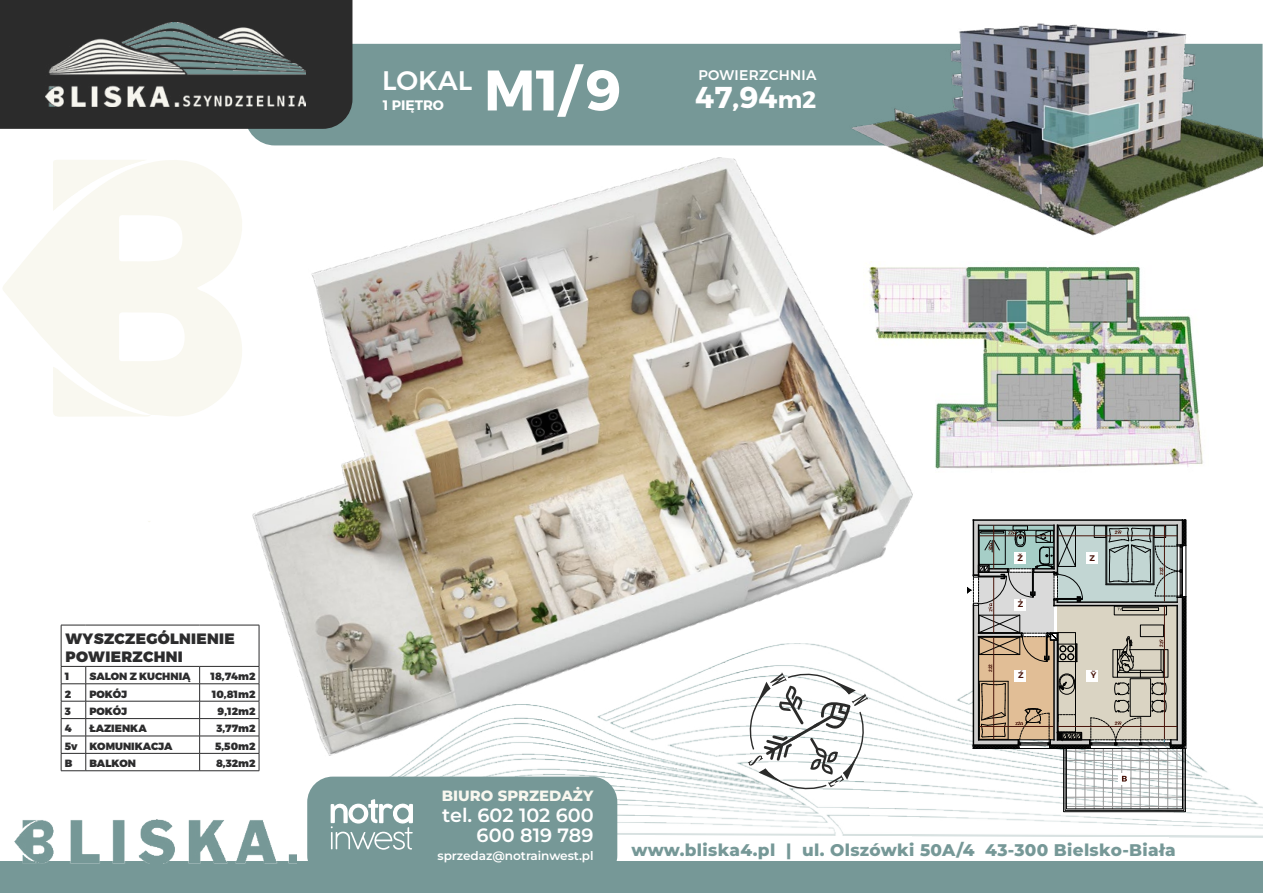
<style>
.page{position:relative;width:1263px;height:893px;background:#fff}
.page>*{position:absolute;margin:0;border:0;box-sizing:border-box;transform-origin:0 0}
.t1{font:700 57px "Montserrat";color:#fff}
.t2{font:700 30.15px "Montserrat";color:#fff}
.t3{font:500 26.85px "Montserrat";color:#fff}
.t4{font:600 19.2px/19.8px "Montserrat";color:#fff;text-align:right}
.t5{font:800 16.8px "Montserrat";letter-spacing:.02em;color:#769897}
.t6{font:900 15px/18px "Montserrat";letter-spacing:.02em;color:#2c2c2d}
.t7{font:800 14.85px "Montserrat";color:#f8f7ef}
.t8{font:500 13.95px "Montserrat";letter-spacing:.02em;color:#fff}
.t9{font:700 13.65px "Montserrat";color:#fff}
.t10{font:600 12.15px "Montserrat";letter-spacing:-.005em;color:#fff}
.t11{font:900 10.5px "Montserrat";color:#2c2c2d}
.t12{font:700 8.25px "Montserrat";color:#49150b}
.t13{font:700 4.05px "Montserrat";letter-spacing:-.055em;color:#49150b}
.s1{font-size:23.7px}
</style>
<div class="page">
<img style="left:1053px;top:641px;width:210px;height:197px">
<div style="left:307px;top:777px;width:310px;height:104px;background:#769897;border-radius:26px"></div>
<div style="left:0;top:862px;width:1263px;height:31px;background:#769897"></div>
<div style="left:352px;top:44px;width:487px;height:59px;background:#769897"></div>
<div style="left:0;top:0;width:352px;height:129px;background:#2b2b2b"></div>
<img style="left:15px;top:820px;width:281px;height:44px">
<img style="left:46px;top:23px;width:259px;height:83px">
<svg style="left:3px;top:211px;width:133px;height:156px;fill:#f9f8f0"></svg>
<svg style="left:53px;top:160px;width:83px;height:51px"></svg>
<svg style="left:53px;top:367px;width:83px;height:50px"></svg>
<hr style="left:1066px;top:806px;width:116px;height:1px;background:#989898">
<hr style="left:1066px;top:797px;width:116px;height:1px;background:#989898">
<hr style="left:1066px;top:788px;width:116px;height:1px;background:#989898">
<hr style="left:1066px;top:779px;width:116px;height:1px;background:#989898">
<hr style="left:1066px;top:769px;width:116px;height:1px;background:#989898">
<hr style="left:1066px;top:760px;width:116px;height:1px;background:#989898">
<hr style="left:1066px;top:751px;width:116px;height:1px;background:#989898">
<hr style="left:1177px;top:748px;width:1px;height:61px;background:#989898">
<hr style="left:1167px;top:748px;width:1px;height:61px;background:#989898">
<hr style="left:1158px;top:748px;width:1px;height:61px;background:#989898">
<hr style="left:1149px;top:748px;width:1px;height:61px;background:#989898">
<hr style="left:1140px;top:748px;width:1px;height:61px;background:#989898">
<hr style="left:1131px;top:748px;width:1px;height:61px;background:#989898">
<hr style="left:1121px;top:748px;width:1px;height:61px;background:#989898">
<hr style="left:1112px;top:748px;width:1px;height:61px;background:#989898">
<hr style="left:1103px;top:748px;width:1px;height:61px;background:#989898">
<hr style="left:1094px;top:748px;width:1px;height:61px;background:#989898">
<hr style="left:1085px;top:748px;width:1px;height:61px;background:#989898">
<hr style="left:1075px;top:748px;width:1px;height:61px;background:#989898">
<div style="left:1063px;top:748px;width:122px;height:64px;border:1px solid #010202"></div>
<hr style="left:1186px;top:546px;width:1px;height:51px;background:#010202">
<div style="left:1066px;top:748px;width:117px;height:61px;border:1px solid #010202"></div>
<svg style="left:1053px;top:519px;width:133px;height:230px;background:#a7a9a0"></svg>
<hr style="left:1164px;top:606px;width:1px;height:133px;background:#49150b">
<hr style="left:1164px;top:525px;width:1px;height:76px;background:#49150b">
<svg style="left:1118px;top:773px;width:12px;height:11px"></svg>
<svg style="left:1122px;top:776px;width:5px;height:5px"></svg>
<img style="left:1053px;top:266px;width:150px;height:202px">
<svg style="left:62px;top:625px;width:24px;height:1px"></svg>
<hr style="left:61px;top:625px;width:1px;height:41px;background:#2c2c2d">
<hr style="left:86px;top:625px;width:114px;height:1px;background:#2c2c2d">
<hr style="left:86px;top:666px;width:114px;height:1px;background:#2c2c2d">
<hr style="left:86px;top:683px;width:114px;height:1px;background:#2c2c2d">
<hr style="left:86px;top:701px;width:114px;height:1px;background:#2c2c2d">
<hr style="left:86px;top:718px;width:114px;height:1px;background:#2c2c2d">
<hr style="left:86px;top:736px;width:114px;height:1px;background:#2c2c2d">
<hr style="left:86px;top:753px;width:114px;height:1px;background:#2c2c2d">
<svg style="left:61px;top:666px;width:26px;height:105px"></svg>
<hr style="left:86px;top:770px;width:114px;height:1px;background:#2c2c2d">
<img style="left:136px;top:103px;width:917px;height:750px">
<img style="left:839px;top:23px;width:424px;height:236px">
<h1 class="t1" style="left:484px;top:55px;width:139px">M1/9</h1>
<h3 class="t3" style="left:382px;top:59px;width:92px">LOKAL</h3>
<h3 class="t8" style="left:698px;top:64px;width:120px">POWIERZCHNIA</h3>
<h3 class="t9" style="left:383px;top:97px;width:63px">1 PIĘTRO</h3>
<h2 class="t2" style="left:695px;top:78px;width:123px">47,94<span class="s1">m2</span></h2>
<h3 class="t6" style="left:66px;top:630px;width:171px">WYSZCZEGÓLNIENIE<br>POWIERZCHNI</h3>
<p class="t11" style="left:65px;top:670px;width:6px">1</p>
<p class="t11" style="left:89px;top:670px;width:103px">SALON Z KUCHNIĄ</p>
<p class="t11" style="left:210px;top:670px;width:46px">18,74m2</p>
<p class="t11" style="left:65px;top:687px;width:8px">2</p>
<p class="t11" style="left:89px;top:687px;width:39px">POKÓJ</p>
<p class="t11" style="left:212px;top:687px;width:45px">10,81m2</p>
<p class="t11" style="left:65px;top:705px;width:8px">3</p>
<p class="t11" style="left:89px;top:705px;width:39px">POKÓJ</p>
<p class="t11" style="left:218px;top:705px;width:39px">9,12m2</p>
<p class="t11" style="left:65px;top:722px;width:8px">4</p>
<p class="t11" style="left:89px;top:722px;width:59px">ŁAZIENKA</p>
<p class="t11" style="left:216px;top:722px;width:41px">3,77m2</p>
<p class="t11" style="left:65px;top:739px;width:109px">5v KOMUNIKACJA</p>
<p class="t11" style="left:215px;top:739px;width:42px">5,50m2</p>
<p class="t11" style="left:65px;top:757px;width:9px">B</p>
<p class="t11" style="left:89px;top:757px;width:48px">BALKON</p>
<p class="t11" style="left:216px;top:757px;width:41px">8,32m2</p>
<p class="t13" style="left:988px;top:672px;width:9px;rotate:-90deg">ŹŻŽ</p>
<p class="t12" style="left:1017px;top:552px;width:7px">Ž</p>
<p class="t12" style="left:1018px;top:599px;width:7px">Ż</p>
<p class="t12" style="left:1018px;top:670px;width:7px">Ź</p>
<p class="t12" style="left:1090px;top:552px;width:7px">Z</p>
<p class="t13" style="left:1115px;top:530px;width:9px">ŽỸỸ</p>
<p class="t12" style="left:1091px;top:670px;width:7px">Ỹ</p>
<p class="t13" style="left:1115px;top:721px;width:9px">ŽỸỸ</p>
<p class="t13" style="left:1159px;top:575px;width:9px;rotate:-90deg">ZẒŹ</p>
<p class="t13" style="left:1159px;top:647px;width:10px;rotate:-90deg">ŽẒỸ</p>
<h3 class="t7" style="left:442px;top:785px;width:153px">BIURO SPRZEDAŻY</h3>
<h3 class="t4" style="left:442px;top:805px;width:153px">tel. 602 102 600<br>600 819 789</h3>
<p class="t10" style="left:437px;top:847px;width:158px">sprzedaz@notrainwest.pl</p>
<h3 class="t5" style="left:631px;top:839px;width:546px">www.bliska4.pl | ul. Olszówki 50A/4 43-300 Bielsko-Biała</h3>
</div>
